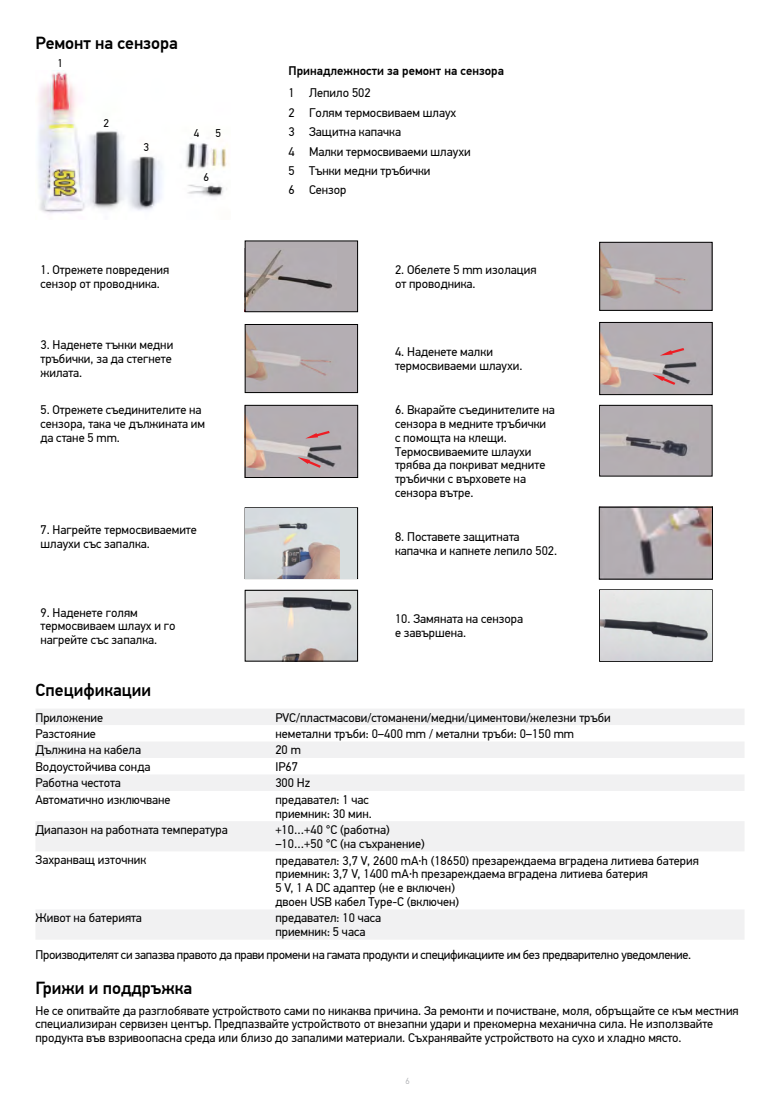
<style>
.page{position:relative;width:780px;height:1099px;background:#fff}
.page>*{position:absolute;margin:0;border:0;box-sizing:border-box;transform-origin:0 0}
.t1{font:500 17.5px "PF Din Text Pro";color:#000}
.t2{font:12.5px/13.8px "PF Din Text Pro";color:#000}
.t3{font:12.5px "PF Din Text Pro";letter-spacing:-.025em;color:#000}
.t4{font:500 12.5px "PF Din Text Pro";color:#000}
.t5{font:11.25px "PF Din Text Pro";color:#000}
.t6{font:300 8.75px "PF Din Text Pro";color:#a7a9ac}
.s1{font-family:"Cambria"}
</style>
<div class="page">
<img style="left:38px;top:72px;width:189px;height:141px">
<div style="left:245px;top:241px;width:112px;height:71px;background:#b3adb1"></div>
<img style="left:247px;top:250px;width:86px;height:55px">
<div style="left:245px;top:240px;width:113px;height:72px;border:1px solid #000"></div>
<img style="left:601px;top:244px;width:109px;height:65px">
<div style="left:599px;top:242px;width:113px;height:69px;border:1px solid #000"></div>
<img style="left:247px;top:326px;width:109px;height:65px">
<div style="left:245px;top:324px;width:113px;height:69px;border:1px solid #000"></div>
<img style="left:601px;top:324px;width:109px;height:69px">
<div style="left:599px;top:322px;width:113px;height:73px;border:1px solid #000"></div>
<svg style="left:659px;top:348px;width:25px;height:7px"></svg>
<svg style="left:652px;top:374px;width:23px;height:11px"></svg>
<img style="left:247px;top:407px;width:109px;height:69px">
<div style="left:245px;top:405px;width:113px;height:73px;border:1px solid #000"></div>
<svg style="left:305px;top:431px;width:24px;height:7px"></svg>
<svg style="left:298px;top:457px;width:23px;height:11px"></svg>
<div style="left:599px;top:405px;width:113px;height:71px;background:#b3adb1"></div>
<div style="left:599px;top:405px;width:113px;height:71px;border:1px solid #000"></div>
<img style="left:601px;top:406px;width:97px;height:51px">
<div style="left:245px;top:507px;width:113px;height:72px;border:1px solid #000"></div>
<img style="left:245px;top:508px;width:95px;height:70px">
<div style="left:340px;top:508px;width:17px;height:70px;background:#d8dedf"></div>
<img style="left:601px;top:509px;width:109px;height:68px">
<div style="left:599px;top:507px;width:113px;height:72px;border:1px solid #000"></div>
<img style="left:245px;top:589px;width:112px;height:70px">
<div style="left:245px;top:590px;width:113px;height:71px;border:1px solid #000"></div>
<div style="left:599px;top:589px;width:113px;height:72px;border:1px solid #000"></div>
<img style="left:600px;top:590px;width:111px;height:71px">
<svg style="left:36px;top:709px;width:708px;height:230px"></svg>
<h1 class="t1" style="left:35px;top:32px;width:144px">Ремонт на сензора</h1>
<p class="t5" style="left:57px;top:57px;width:7px">1</p>
<p class="t5" style="left:103px;top:116px;width:7px">2</p>
<p class="t5" style="left:144px;top:140px;width:7px">3</p>
<p class="t5" style="left:194px;top:126px;width:7px">4</p>
<p class="t5" style="left:215px;top:126px;width:7px">5</p>
<p class="t5" style="left:203px;top:170px;width:7px">6</p>
<p class="t4" style="left:288px;top:63px;width:217px">Принадлежности за ремонт на сензора</p>
<p class="t2" style="left:288px;top:83px;width:184px;line-height:19.4px">1 Лепило 502<br>2 Голям термосвиваем шлаух<br>3 Защитна капачка<br>4 Малки термосвиваеми шлаухи<br>5 Тънки медни тръбички<br>6 Cензор</p>
<p class="t2" style="left:40px;top:263px;width:130px">1. Отрежете повредения сензор от проводника.</p>
<p class="t2" style="left:395px;top:263px;width:143px">2. Обелете 5 mm изолация от проводника.</p>
<p class="t2" style="left:40px;top:338px;width:134px;text-align:justify">3. Наденете тънки медни тръбички, за да стегнете жилата.</p>
<p class="t2" style="left:395px;top:345px;width:129px">4. Наденете малки термосвиваеми шлаухи.</p>
<p class="t2" style="left:40px;top:403px;width:166px">5. Отрежете съединителите на сензора, така че дължината им да стане 5 mm.</p>
<p class="t2" style="left:395px;top:403px;width:161px">6. Вкарайте съединителите на сензора в медните тръбички<br>с помощта на клещи.<br>Термосвиваемите шлаухи трябва да покриват медните тръбички с върховете на сензора вътре.</p>
<p class="t2" style="left:40px;top:523px;width:158px">7. Нагрейте термосвиваемите шлаухи със запалка.</p>
<p class="t2" style="left:395px;top:530px;width:164px">8. Поставете защитната капачка и капнете лепило 502.</p>
<p class="t2" style="left:40px;top:605px;width:137px">9. Наденете голям термосвиваем шлаух и го нагрейте със запалка.</p>
<p class="t2" style="left:395px;top:612px;width:130px">10. Замяната на сензора е завършена.</p>
<h1 class="t1" style="left:35px;top:680px;width:117px">Спецификации</h1>
<p class="t2" style="left:35px;top:710px;width:69px">Приложение</p>
<p class="t2" style="left:275px;top:710px;width:337px">PVC/пластмасови/стоманени/медни/циментови/железни тръби</p>
<p class="t2" style="left:35px;top:727px;width:62px">Разстояние</p>
<p class="t2" style="left:275px;top:727px;width:300px">неметални тръби: 0–400 mm / метални тръби: 0–150 mm</p>
<p class="t2" style="left:35px;top:743px;width:107px">Дължина на кабела</p>
<p class="t2" style="left:275px;top:743px;width:27px">20 m</p>
<p class="t2" style="left:35px;top:759px;width:116px">Водоустойчива сонда</p>
<p class="t2" style="left:275px;top:759px;width:24px">IP67</p>
<p class="t2" style="left:35px;top:776px;width:87px">Работна честота</p>
<p class="t2" style="left:275px;top:776px;width:36px">300 Hz</p>
<p class="t2" style="left:35px;top:792px;width:136px">Автоматично изключване</p>
<p class="t2" style="left:275px;top:792px;width:98px">предавател: 1 час приемник: 30 мин.</p>
<p class="t2" style="left:35px;top:823px;width:194px">Диапазон на работната температура</p>
<p class="t2" style="left:275px;top:823px;width:151px">+10…+40 °C (работна) –10…+50 °C (на съхранение)</p>
<p class="t2" style="left:35px;top:853px;width:112px">Захранващ източник</p>
<p class="t2" style="left:275px;top:853px;width:425px">предавател: 3,7 V, 2600 mA<span class="s1">∙</span>h (18650) презареждаема вградена литиева батерия приемник: 3,7 V, 1400 mA<span class="s1">∙</span>h презареждаема вградена литиева батерия<br>5 V, 1 A DC адаптер (не е включен)<br>двоен USB кабел Type-C (включен)</p>
<p class="t2" style="left:35px;top:911px;width:108px">Живот на батерията</p>
<p class="t2" style="left:275px;top:911px;width:107px">предавател: 10 часа приемник: 5 часа</p>
<p class="t3" style="left:35px;top:947px;width:657px">Производителят си запазва правото да прави промени на гамата продукти и спецификациите им без предварително уведомление.</p>
<h1 class="t1" style="left:35px;top:977px;width:158px">Грижи и поддръжка</h1>
<p class="t2" style="left:35px;top:1003px;width:704px">Не се опитвайте да разглобявате устройството сами по никаква причина. За ремонти и почистване, моля, обръщайте се към местния специализиран сервизен център. Предпазвайте устройството от внезапни удари и прекомерна механична сила. Не използвайте продукта във взривоопасна среда или близо до запалими материали. Съхранявайте устройството на сухо и хладно място.</p>
<p class="t6" style="left:405px;top:1076px;width:6px">6</p>
</div>
